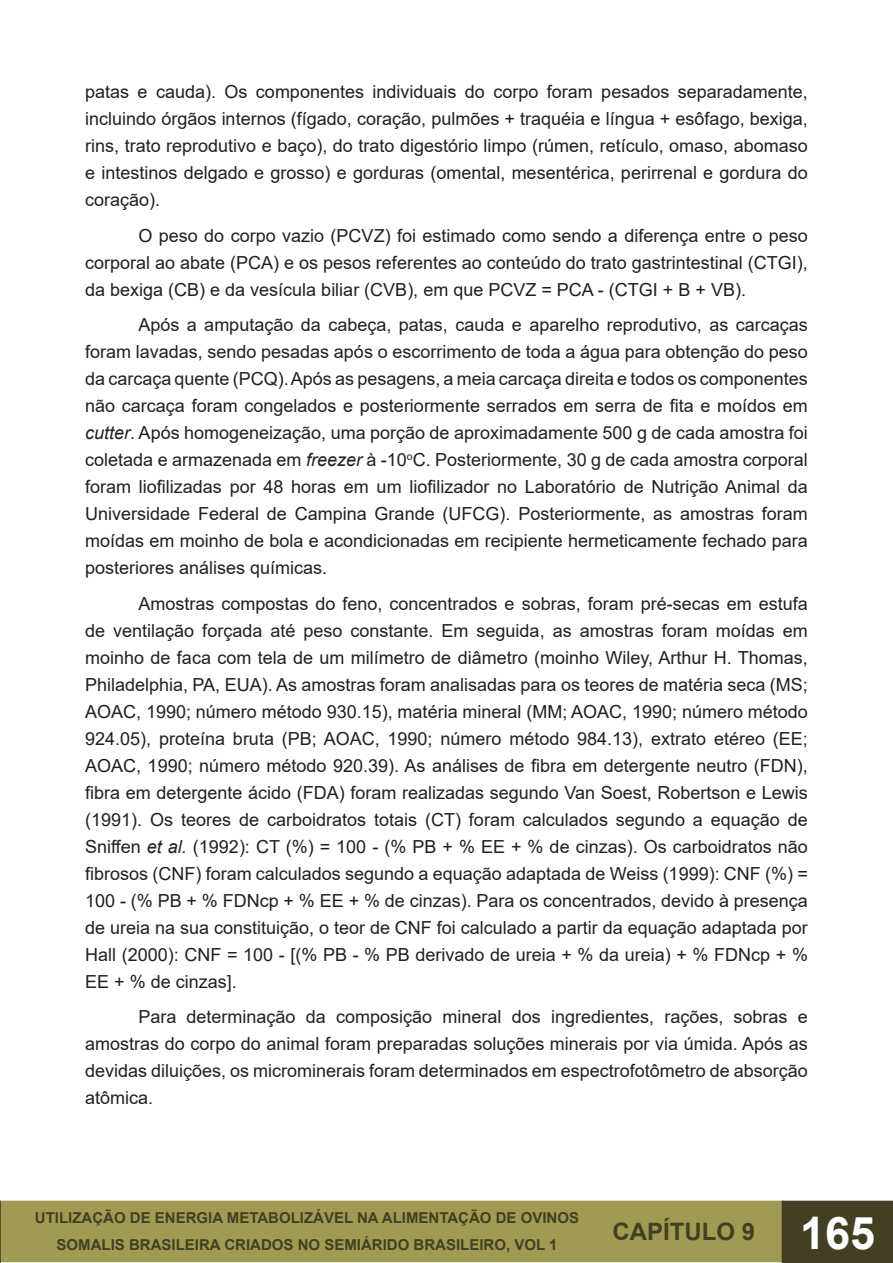
<style>
.page{position:relative;width:893px;height:1263px;background:#fff}
.page>*{position:absolute;margin:0;border:0;box-sizing:border-box;transform-origin:0 0}
.t1{font:700 24px "Arial";color:#433f23}
.t2{font:18px/27px "Arial";color:#231f20;text-align:justify}
.t3{font:700 15px/27px "Arial";color:#433f23;text-align:center}
.s1{font-style:italic}
.s2{font-size:45px;color:#fff}
</style>
<div class="page">
<div style="left:1px;top:1201px;width:782px;height:60px;background:#a19a52"></div>
<div style="left:0;top:1201px;width:784px;height:61px;border:2px solid #a19a52"></div>
<svg style="left:0;top:1201px;width:1px;height:62px"></svg>
<div style="left:782px;top:1201px;width:111px;height:62px;background:#433f23"></div>
<p class="t2" style="left:85px;top:78px;width:724px">patas e cauda). Os componentes individuais do corpo foram pesados separadamente, incluindo órgãos internos (fígado, coração, pulmões + traquéia e língua + esôfago, bexiga, rins, trato reprodutivo e baço), do trato digestório limpo (rúmen, retículo, omaso, abomaso e intestinos delgado e grosso) e gorduras (omental, mesentérica, perirrenal e gordura do coração).</p>
<p class="t2" style="left:85px;top:222px;width:724px;text-indent:53px">O peso do corpo vazio (PCVZ) foi estimado como sendo a diferença entre o peso corporal ao abate (PCA) e os pesos referentes ao conteúdo do trato gastrintestinal (CTGI), da bexiga (CB) e da vesícula biliar (CVB), em que PCVZ = PCA - (CTGI + B + VB).</p>
<p class="t2" style="left:85px;top:311px;width:724px;text-indent:53px">Após a amputação da cabeça, patas, cauda e aparelho reprodutivo, as carcaças foram lavadas, sendo pesadas após o escorrimento de toda a água para obtenção do peso da carcaça quente (PCQ). Após as pesagens, a meia carcaça direita e todos os componentes não carcaça foram congelados e posteriormente serrados em serra de fita e moídos em <span class="s1">cutter</span>. Após homogeneização, uma porção de aproximadamente 500 g de cada amostra foi coletada e armazenada em <span class="s1">freezer</span> à -10<sup>o</sup>C. Posteriormente, 30 g de cada amostra corporal foram liofilizadas por 48 horas em um liofilizador no Laboratório de Nutrição Animal da Universidade Federal de Campina Grande (UFCG). Posteriormente, as amostras foram moídas em moinho de bola e acondicionadas em recipiente hermeticamente fechado para posteriores análises químicas.</p>
<p class="t2" style="left:85px;top:590px;width:724px;text-indent:53px">Amostras compostas do feno, concentrados e sobras, foram pré-secas em estufa de ventilação forçada até peso constante. Em seguida, as amostras foram moídas em moinho de faca com tela de um milímetro de diâmetro (moinho Wiley, Arthur H. Thomas, Philadelphia, PA, EUA). As amostras foram analisadas para os teores de matéria seca (MS; AOAC, 1990; número método 930.15), matéria mineral (MM; AOAC, 1990; número método 924.05), proteína bruta (PB; AOAC, 1990; número método 984.13), extrato etéreo (EE; AOAC, 1990; número método 920.39). As análises de fibra em detergente neutro (FDN), fibra em detergente ácido (FDA) foram realizadas segundo Van Soest, Robertson e Lewis (1991). Os teores de carboidratos totais (CT) foram calculados segundo a equação de Sniffen <span class="s1">et al.</span> (1992): CT (%) = 100 - (% PB + % EE + % de cinzas). Os carboidratos não fibrosos (CNF) foram calculados segundo a equação adaptada de Weiss (1999): CNF (%) = 100 - (% PB + % FDNcp + % EE + % de cinzas). Para os concentrados, devido à presença de ureia na sua constituição, o teor de CNF foi calculado a partir da equação adaptada por Hall (2000): CNF = 100 - [(% PB - % PB derivado de ureia + % da ureia) + % FDNcp + % EE + % de cinzas].</p>
<p class="t2" style="left:85px;top:1003px;width:724px;text-indent:53px">Para determinação da composição mineral dos ingredientes, rações, sobras e amostras do corpo do animal foram preparadas soluções minerais por via úmida. Após as devidas diluições, os microminerais foram determinados em espectrofotômetro de absorção atômica.</p>
<p class="t3" style="left:35px;top:1205px;width:546px">UTILIZAÇÃO DE ENERGIA METABOLIZÁVEL NA ALIMENTAÇÃO DE OVINOS<br>SOMALIS BRASILEIRA CRIADOS NO SEMIÁRIDO BRASILEIRO, VOL 1</p>
<h1 class="t1" style="left:612px;top:1215px;width:264px">CAPÍTULO 9 <span class="s2">165</span></h1>
</div>
